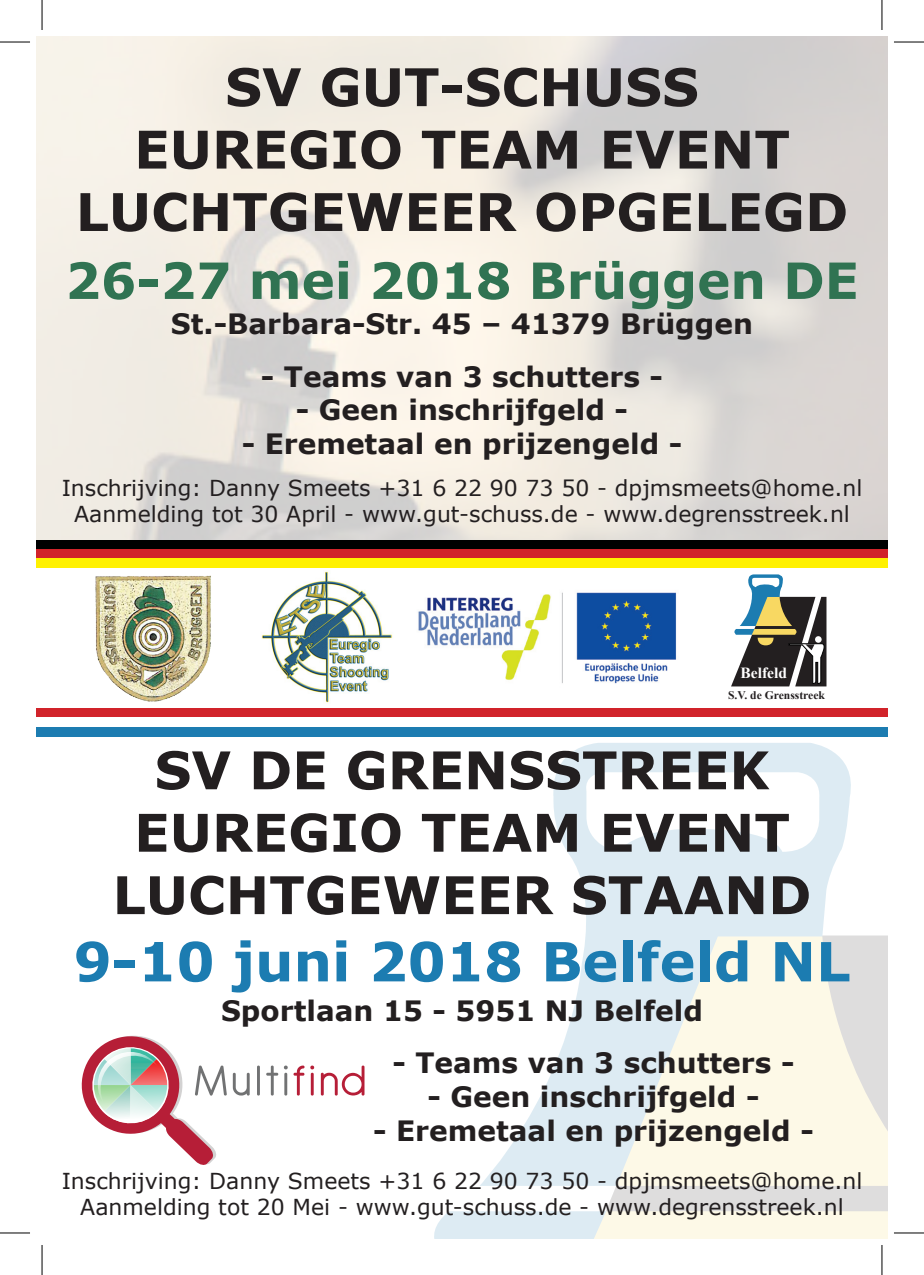
<style>
.page{position:relative;width:924px;height:1275px;background:#fff}
.page>*{position:absolute;margin:0;border:0;box-sizing:border-box;transform-origin:0 0}
.t1{font:700 54px "Verdana";color:#1c7cb1}
.t2{font:700 52px/62.4px "Verdana";color:#231f20;text-align:center}
.t3{font:700 50px "Verdana";color:#307352}
.t4{font:700 28px "Verdana";color:#231f20}
.t5{font:22px "Verdana";color:#231f20}
.t6{font:700 15.4px "Times New Roman";color:#fff}
.t7{font:700 11.6px "Times New Roman";color:#231f20}
</style>
<div class="page">
<svg style="left:480px;top:935px;width:407px;height:276px;fill:#dedddd"></svg>
<svg style="left:480px;top:743px;width:378px;height:442px;fill:#ddebf3"></svg>
<svg style="left:616px;top:936px;width:271px;height:249px;background:#f3f2e8"></svg>
<svg style="left:434px;top:1211px;width:453px;height:27px;background:#f1f3eb"></svg>
<svg style="left:581px;top:772px;width:239px;height:80px"></svg>
<svg style="left:82px;top:1035px;width:145px;height:130px"></svg>
<svg style="left:233px;top:1072px;width:16px;height:23px"></svg>
<svg style="left:257px;top:1065px;width:3px;height:30px"></svg>
<svg style="left:266px;top:1065px;width:12px;height:30px"></svg>
<svg style="left:284px;top:1065px;width:3px;height:30px"></svg>
<svg style="left:293px;top:1065px;width:11px;height:30px"></svg>
<svg style="left:310px;top:1065px;width:4px;height:30px"></svg>
<svg style="left:321px;top:1065px;width:43px;height:30px"></svg>
<svg style="left:731px;top:574px;width:96px;height:112px"></svg>
<img style="left:95px;top:575px;width:116px;height:127px">
<img style="left:418px;top:592px;width:259px;height:92px">
<img style="left:261px;top:571px;width:132px;height:132px">
<div style="left:36px;top:540px;width:851px;height:9px;background:#000"></div>
<div style="left:36px;top:549px;width:851px;height:9px;background:#d1232a"></div>
<div style="left:36px;top:558px;width:851px;height:9px;background:#fff101"></div>
<div style="left:36px;top:708px;width:851px;height:9px;background:#d1232a"></div>
<div style="left:36px;top:727px;width:851px;height:9px;background:#1c7cb1"></div>
<hr style="left:0;top:42px;width:30px;height:1px;background:#000">
<hr style="left:893px;top:42px;width:30px;height:1px;background:#000">
<hr style="left:0;top:1232px;width:30px;height:1px;background:#000">
<hr style="left:893px;top:1232px;width:30px;height:1px;background:#000">
<hr style="left:42px;top:0;width:1px;height:30px;background:#000">
<hr style="left:42px;top:1245px;width:1px;height:30px;background:#000">
<hr style="left:881px;top:0;width:1px;height:30px;background:#000">
<hr style="left:881px;top:1245px;width:1px;height:30px;background:#000">
<p class="t2" style="left:225px;top:55px;width:475px">SV GUT-SCHUSS</p>
<p class="t2" style="left:134px;top:117px;width:657px">EUREGIO TEAM EVENT</p>
<p class="t2" style="left:76px;top:180px;width:773px">LUCHTGEWEER OPGELEGD</p>
<p class="t3" style="left:65px;top:245px;width:794px">26-27 mei 2018 Brüggen DE</p>
<p class="t4" style="left:171px;top:304px;width:583px">St.-Barbara-Str. 45 – 41379 Brüggen</p>
<p class="t4" style="left:261px;top:357px;width:403px">- Teams van 3 schutters -</p>
<p class="t4" style="left:296px;top:390px;width:333px">- Geen inschrijfgeld -</p>
<p class="t4" style="left:241px;top:424px;width:442px">- Eremetaal en prijzengeld -</p>
<p class="t5" style="left:62px;top:472px;width:802px">Inschrijving: Danny Smeets +31 6 22 90 73 50 - dpjmsmeets@home.nl</p>
<p class="t5" style="left:74px;top:499px;width:777px">Aanmelding tot 30 April - www.gut-schuss.de - www.degrensstreek.nl</p>
<p class="t6" style="left:740px;top:662px;width:48px">Belfeld</p>
<p class="t7" style="left:727px;top:687px;width:98px">S.V. de Grensstreek</p>
<p class="t2" style="left:154px;top:738px;width:616px">SV DE GRENSSTREEK</p>
<p class="t2" style="left:112px;top:800px;width:700px">EUREGIO TEAM EVENT<br>LUCHTGEWEER STAAND</p>
<p class="t1" style="left:73px;top:923px;width:778px">9-10 juni 2018 Belfeld NL</p>
<p class="t4" style="left:221px;top:991px;width:483px">Sportlaan 15 - 5951 NJ Belfeld</p>
<p class="t4" style="left:392px;top:1043px;width:403px">- Teams van 3 schutters -</p>
<p class="t4" style="left:427px;top:1077px;width:333px">- Geen inschrijfgeld -</p>
<p class="t4" style="left:373px;top:1110px;width:442px">- Eremetaal en prijzengeld -</p>
<p class="t5" style="left:62px;top:1165px;width:802px">Inschrijving: Danny Smeets +31 6 22 90 73 50 - dpjmsmeets@home.nl</p>
<p class="t5" style="left:80px;top:1191px;width:764px">Aanmelding tot 20 Mei - www.gut-schuss.de - www.degrensstreek.nl</p>
</div>
